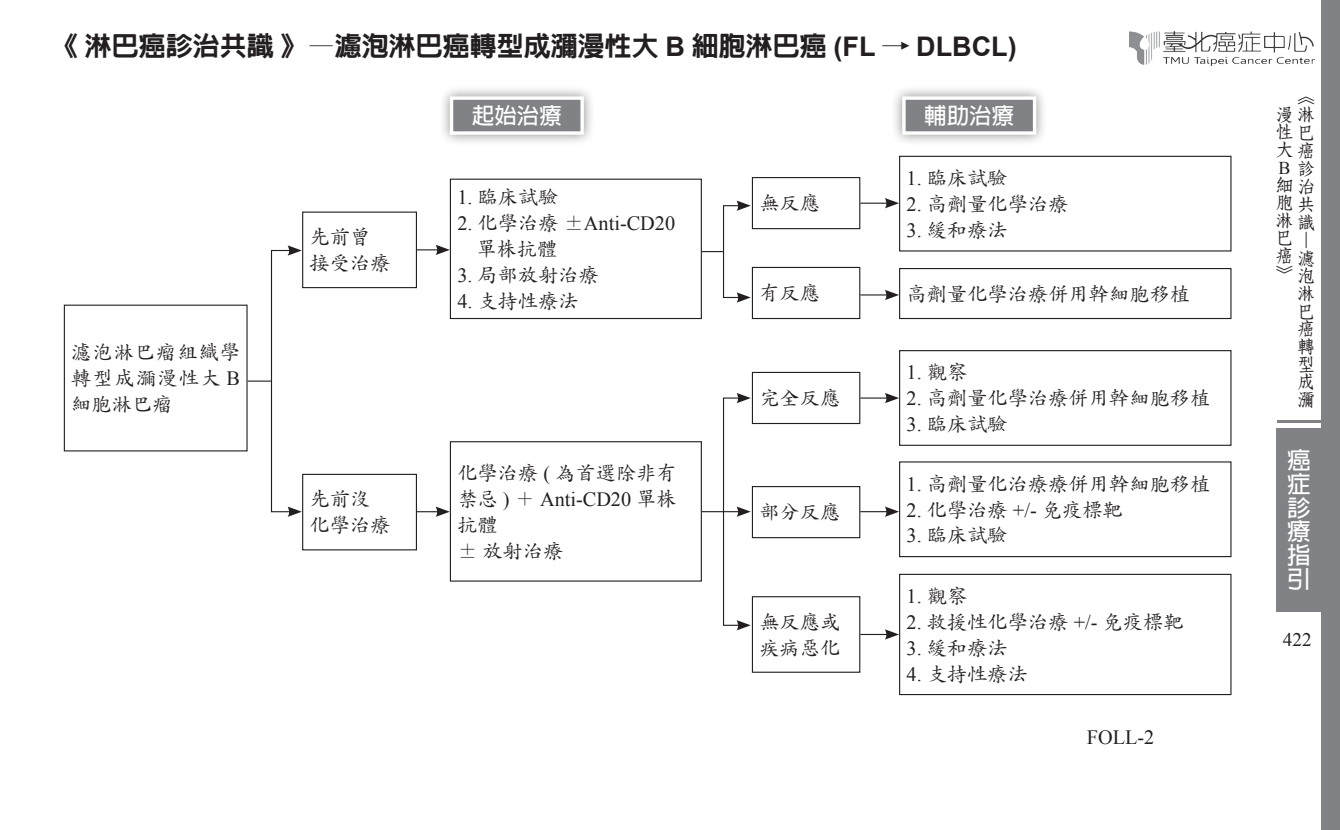
<style>
.page{position:relative;width:1340px;height:830px;background:#fff}
.page>*{position:absolute;margin:0;border:0;box-sizing:border-box;transform-origin:0 0}
.t1{font:800 27px "AR Hei B5";color:#231f20}
.t2{font:700 23.62px/23.6px "AR Hei B5";color:#fff;text-align:justify}
.t3{font:700 22.5px "AR Hei B5";color:#fff}
.t4{font:20.25px/25.9px "DF Kai Shu Std W5";color:#231f20}
.t5{font:20.25px "Times New Roman";color:#231f20}
.t6{font:19.12px "Times New Roman";color:#231f20}
.t7{font:18px/17.6px "DF Fang Song Std W6";color:#231f20;text-align:justify}
.t8{font:18px "Times New Roman";color:#231f20}
.s1{font-family:"Arial";font-weight:700}
.s2{font-family:"Times New Roman"}
.s3{font-family:"DF Kai Shu Std W5"}
.s4{font-family:"DF Fang Song Std W6"}
</style>
<div class="page">
<div style="left:1320px;top:0;width:19px;height:829px;background:#808285"></div>
<div style="left:1276px;top:427px;width:47px;height:184px;background:#808285"></div>
<hr style="left:1276px;top:420px;width:47px;height:3px;background:#808285">
<img style="left:1129px;top:31px;width:185px;height:34px">
<svg style="left:417px;top:244px;width:33px;height:11px"></svg>
<svg style="left:417px;top:506px;width:33px;height:10px"></svg>
<div style="left:302px;top:211px;width:115px;height:77px;border:1px solid #231f20"></div>
<div style="left:752px;top:177px;width:108px;height:52px;border:1px solid #231f20"></div>
<div style="left:899px;top:156px;width:332px;height:95px;border:1px solid #231f20"></div>
<div style="left:899px;top:268px;width:332px;height:51px;border:1px solid #231f20"></div>
<div style="left:899px;top:350px;width:332px;height:95px;border:1px solid #231f20"></div>
<div style="left:899px;top:573px;width:332px;height:121px;border:1px solid #231f20"></div>
<div style="left:899px;top:461px;width:332px;height:96px;border:1px solid #231f20"></div>
<div style="left:752px;top:267px;width:108px;height:52px;border:1px solid #231f20"></div>
<div style="left:752px;top:371px;width:108px;height:53px;border:1px solid #231f20"></div>
<div style="left:752px;top:486px;width:108px;height:52px;border:1px solid #231f20"></div>
<div style="left:752px;top:596px;width:108px;height:76px;border:1px solid #231f20"></div>
<div style="left:450px;top:178px;width:252px;height:141px;border:1px solid #231f20"></div>
<div style="left:450px;top:441px;width:252px;height:140px;border:1px solid #231f20"></div>
<div style="left:302px;top:473px;width:115px;height:77px;border:1px solid #231f20"></div>
<div style="left:64px;top:304px;width:183px;height:147px;border:1px solid #231f20"></div>
<div style="left:890px;top:85px;width:157px;height:61px;background:#231f20;opacity:.5"></div>
<div style="left:902px;top:96px;width:134px;height:39px;background:#808285;border:3px solid #fff"></div>
<div style="left:438px;top:85px;width:157px;height:61px;background:#231f20;opacity:.5"></div>
<div style="left:450px;top:96px;width:134px;height:39px;background:#808285;border:3px solid #fff"></div>
<svg style="left:247px;top:380px;width:24px;height:1px"></svg>
<svg style="left:702px;top:251px;width:21px;height:1px"></svg>
<hr style="left:702px;top:511px;width:38px;height:1px;background:#231f20">
<svg style="left:736px;top:506px;width:14px;height:10px"></svg>
<div style="left:271px;top:250px;width:21px;height:262px;border:1px solid #231f20"></div>
<svg style="left:287px;top:245px;width:15px;height:10px"></svg>
<svg style="left:287px;top:506px;width:15px;height:10px"></svg>
<div style="left:723px;top:205px;width:17px;height:93px;border:1px solid #231f20"></div>
<svg style="left:736px;top:200px;width:14px;height:11px"></svg>
<svg style="left:736px;top:292px;width:14px;height:10px"></svg>
<div style="left:723px;top:397px;width:17px;height:228px;border:1px solid #231f20"></div>
<svg style="left:736px;top:393px;width:14px;height:10px"></svg>
<svg style="left:736px;top:619px;width:14px;height:11px"></svg>
<hr style="left:860px;top:202px;width:28px;height:2px;background:#231f20">
<svg style="left:884px;top:198px;width:15px;height:10px"></svg>
<svg style="left:860px;top:289px;width:39px;height:11px"></svg>
<svg style="left:860px;top:392px;width:39px;height:11px"></svg>
<svg style="left:860px;top:506px;width:39px;height:10px"></svg>
<svg style="left:860px;top:629px;width:39px;height:10px"></svg>
<h1 class="t1" style="left:51px;top:32px;width:967px">《淋巴癌診治共識》—濾泡淋巴癌轉型成瀰漫性大 <span class="s1">B</span> 細胞淋巴癌 <span class="s1">(FL</span> → <span class="s1">DLBCL)</span></h1>
<p class="t4" style="left:71px;top:339px;width:170px;text-align:justify">濾泡淋巴瘤組織學轉型成瀰漫性大 <span class="s2">B</span>細胞淋巴瘤</p>
<p class="t4" style="left:309px;top:223px;width:82px">先前曾接受治療</p>
<p class="t4" style="left:309px;top:485px;width:82px">先前沒化學治療</p>
<p class="t3" style="left:472px;top:104px;width:91px">起始治療</p>
<p class="t3" style="left:924px;top:104px;width:91px">輔助治療</p>
<p class="t4" style="left:457px;top:184px;width:103px"><span class="s2">1.</span> 臨床試驗</p>
<p class="t5" style="left:457px;top:210px;width:219px">2. <span class="s3">化學治療 ±</span>Anti-CD20</p>
<p class="t4" style="left:476px;top:235px;width:82px">單株抗體</p>
<p class="t4" style="left:457px;top:261px;width:143px"><span class="s2">3.</span> 局部放射治療</p>
<p class="t4" style="left:457px;top:287px;width:123px"><span class="s2">4.</span> 支持性療法</p>
<p class="t4" style="left:457px;top:459px;width:221px">化學治療 <span class="s2">(</span> 為首選除非有</p>
<p class="t5" style="left:457px;top:485px;width:221px"><span class="s3">禁忌</span> ) <span class="s3">＋</span> Anti-CD20 <span class="s3">單株</span></p>
<p class="t4" style="left:457px;top:511px;width:108px">抗體<br>± 放射治療</p>
<p class="t4" style="left:759px;top:190px;width:62px">無反應</p>
<p class="t4" style="left:759px;top:279px;width:62px">有反應</p>
<p class="t4" style="left:759px;top:384px;width:82px">完全反應</p>
<p class="t4" style="left:759px;top:498px;width:82px">部分反應</p>
<p class="t4" style="left:759px;top:608px;width:82px">無反應或疾病惡化</p>
<p class="t4" style="left:906px;top:164px;width:103px"><span class="s2">1.</span> 臨床試驗</p>
<p class="t4" style="left:906px;top:190px;width:163px"><span class="s2">2.</span> 高劑量化學治療</p>
<p class="t4" style="left:906px;top:216px;width:103px"><span class="s2">3.</span> 緩和療法</p>
<p class="t4" style="left:906px;top:280px;width:285px">高劑量化學治療併用幹細胞移植</p>
<p class="t5" style="left:906px;top:359px;width:62px">1. <span class="s3">觀察</span></p>
<p class="t4" style="left:906px;top:384px;width:305px"><span class="s2">2.</span> 高劑量化學治療併用幹細胞移植</p>
<p class="t4" style="left:906px;top:410px;width:103px"><span class="s2">3.</span> 臨床試驗</p>
<p class="t4" style="left:906px;top:470px;width:305px"><span class="s2">1.</span> 高劑量化治療療併用幹細胞移植</p>
<p class="t4" style="left:906px;top:496px;width:218px"><span class="s2">2.</span> 化學治療 <span class="s2">+/-</span> 免疫標靶</p>
<p class="t4" style="left:906px;top:521px;width:103px"><span class="s2">3.</span> 臨床試驗</p>
<p class="t5" style="left:906px;top:582px;width:62px">1. <span class="s3">觀察</span></p>
<p class="t4" style="left:906px;top:608px;width:278px"><span class="s2">2.</span> 救援性化學治療 <span class="s2">+/-</span> 免疫標靶</p>
<p class="t4" style="left:906px;top:634px;width:103px"><span class="s2">3.</span> 緩和療法</p>
<p class="t4" style="left:906px;top:659px;width:123px"><span class="s2">4.</span> 支持性療法</p>
<p class="t5" style="left:1086px;top:723px;width:69px">FOLL-2</p>
<p class="t7" style="left:1275px;top:87px;width:40px;text-indent:22px">︽漫淋性巴大癌</p>
<p class="t8" style="left:1278px;top:155px;width:37px">B <span class="s4">診</span></p>
<p class="t7" style="left:1275px;top:176px;width:40px;line-height:18.4px;text-align:right">細治胞共識</p>
<p class="t7" style="left:1315px;top:231px;width:19px;rotate:90deg">—</p>
<p class="t7" style="left:1297px;top:249px;width:18px">濾泡淋巴癌轉型成瀰</p>
<p class="t7" style="left:1275px;top:211px;width:19px">淋巴癌︾</p>
<p class="t2" style="left:1286px;top:448px;width:24px">癌症診療指引</p>
<p class="t6" style="left:1282px;top:626px;width:30px">422</p>
</div>
